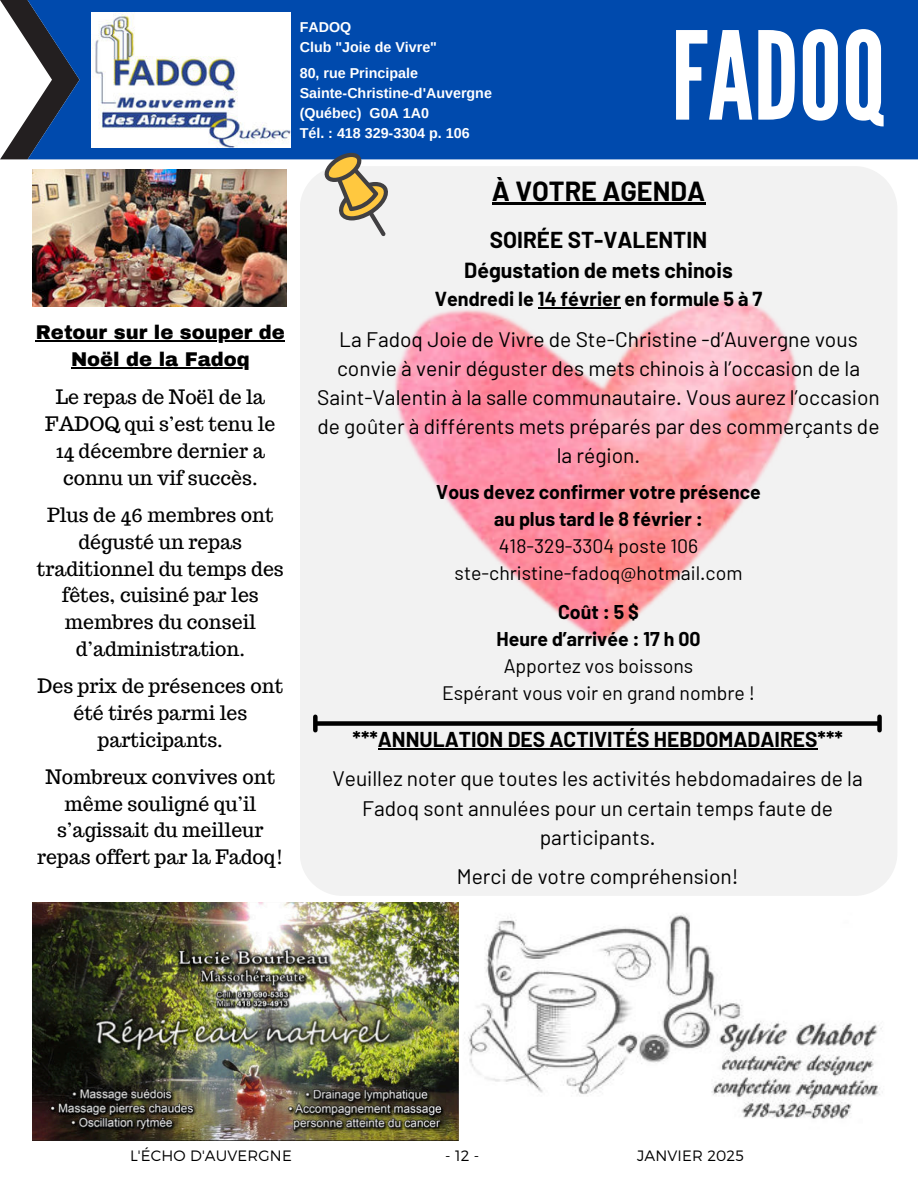
<style>
.page{position:relative;width:918px;height:1188px;background:#fff}
.page>*{position:absolute;margin:0;border:0;box-sizing:border-box;transform-origin:0 0}
.t1{font:121.95px "League Gothic";color:#fff}
.t2{font:72px "League Gothic";color:#fff}
.t3{font:700 27px "Barlow";color:#000}
.t4{font:700 22.5px "Barlow";color:#000}
.t5{font:700 21.3px "Barlow";color:#000}
.t6{font:21px/29px "Barlow";color:#000;text-align:center}
.t7{font:700 21px "Barlow";color:#000}
.t8{font:700 19.8px "Barlow";color:#000}
.t9{font:19.5px/26.8px "Trocchi";color:#000;text-align:center}
.t10{font:19.5px/27px "Barlow";color:#000;text-align:center}
.t11{font:700 19.5px/27px "Barlow";color:#000;text-align:center}
.t12{font:900 19.5px/26.8px "Archivo";color:#000;text-align:center}
.t13{font:300 15px "Montserrat";letter-spacing:.01em;color:#000}
.t14{font:700 14.25px/20px "Arimo";color:#fff}
</style>
<div class="page">
<svg style="left:0;top:0;width:28px;height:159px"></svg>
<div style="left:28px;top:0;width:890px;height:159px;background:#004aad"></div>
<img style="left:92px;top:12px;width:199px;height:135px">
<div style="left:300px;top:166px;width:597px;height:730px;background:#f2f2f2"></div>
<img style="left:464px;top:914px;width:419px;height:205px">
<img style="left:32px;top:903px;width:426px;height:237px">
<img style="left:32px;top:169px;width:255px;height:138px">
<svg style="left:322px;top:153px;width:67px;height:83px"></svg>
<img style="left:393px;top:296px;width:406px;height:349px">
<hr style="left:492px;top:203px;width:213px;height:2px;background:#000">
<hr style="left:538px;top:307px;width:83px;height:2px;background:#000">
<hr style="left:36px;top:341px;width:249px;height:1px;background:#000">
<hr style="left:71px;top:367px;width:179px;height:2px;background:#000">
<hr style="left:378px;top:748px;width:440px;height:2px;background:#000">
<div style="left:316px;top:721px;width:562px;height:5px;background:#000"></div>
<div style="left:313px;top:717px;width:5px;height:13px;background:#000"></div>
<div style="left:877px;top:717px;width:5px;height:13px;background:#000"></div>
<p class="t12" style="left:36px;top:319px;width:251px">Retour sur le souper de<br>Noël de la Fadoq</p>
<p class="t9" style="left:45px;top:384px;width:232px">Le repas de Noël de la<br>FADOQ qui s’est tenu le<br>14 décembre dernier a connu un vif succès.</p>
<p class="t9" style="left:37px;top:501px;width:249px">Plus de 46 membres ont dégusté un repas traditionnel du temps des fêtes, cuisiné par les membres du conseil d’administration.</p>
<p class="t9" style="left:38px;top:672px;width:247px">Des prix de présences ont été tirés parmi les participants.</p>
<p class="t9" style="left:37px;top:763px;width:248px">Nombreux convives ont même souligné qu’il s’agissait du meilleur repas offert par la Fadoq!</p>
<p class="t14" style="left:300px;top:18px;width:139px">FADOQ<br>Club "Joie de Vivre"</p>
<p class="t14" style="left:300px;top:63px;width:194px">80, rue Principale<br>Sainte-Christine-d'Auvergne (Québec) G0A 1A0<br>Tél. : 418 329-3304 p. 106</p>
<h1 class="t1" style="left:671px;top:4px;width:216px">FADOQ</h1>
<h2 class="t2" style="left:364px;top:50px;width:527px">LOISIRS &amp; DÉVELOPPEMENT</h2>
<p class="t3" style="left:492px;top:175px;width:215px">À VOTRE AGENDA</p>
<p class="t4" style="left:490px;top:226px;width:219px">SOIRÉE ST-VALENTIN</p>
<p class="t5" style="left:464px;top:257px;width:270px">Dégustation de mets chinois</p>
<p class="t8" style="left:435px;top:287px;width:329px">Vendredi le 14 février en formule 5 à 7</p>
<p class="t6" style="left:317px;top:325px;width:564px">La Fadoq Joie de Vivre de Ste-Christine -d’Auvergne vous convie à venir déguster des mets chinois à l’occasion de la Saint-Valentin à la salle communautaire. Vous aurez l’occasion de goûter à différents mets préparés par des commerçants de la région.</p>
<p class="t11" style="left:436px;top:478px;width:326px">Vous devez confirmer votre présence au plus tard le 8 février :</p>
<p class="t10" style="left:455px;top:532px;width:289px">418-329-3304 poste 106 ste-christine-fadoq@hotmail.com</p>
<p class="t11" style="left:497px;top:599px;width:206px">Coût : 5 $<br>Heure d’arrivée : 17 h 00</p>
<p class="t10" style="left:442px;top:652px;width:315px">Apportez vos boissons<br>Espérant vous voir en grand nombre !</p>
<p class="t7" style="left:353px;top:726px;width:492px">***ANNULATION DES ACTIVITÉS HEBDOMADAIRES***</p>
<p class="t6" style="left:332px;top:763px;width:532px;line-height:29.4px">Veuillez noter que toutes les activités hebdomadaires de la<br>Fadoq sont annulées pour un certain temps faute de participants.</p>
<p class="t6" style="left:457px;top:862px;width:283px">Merci de votre compréhension!</p>
<p class="t13" style="left:130px;top:1147px;width:163px">L'ÉCHO D'AUVERGNE</p>
<p class="t13" style="left:445px;top:1147px;width:36px">- 12 -</p>
<p class="t13" style="left:637px;top:1147px;width:108px">JANVIER 2025</p>
</div>
